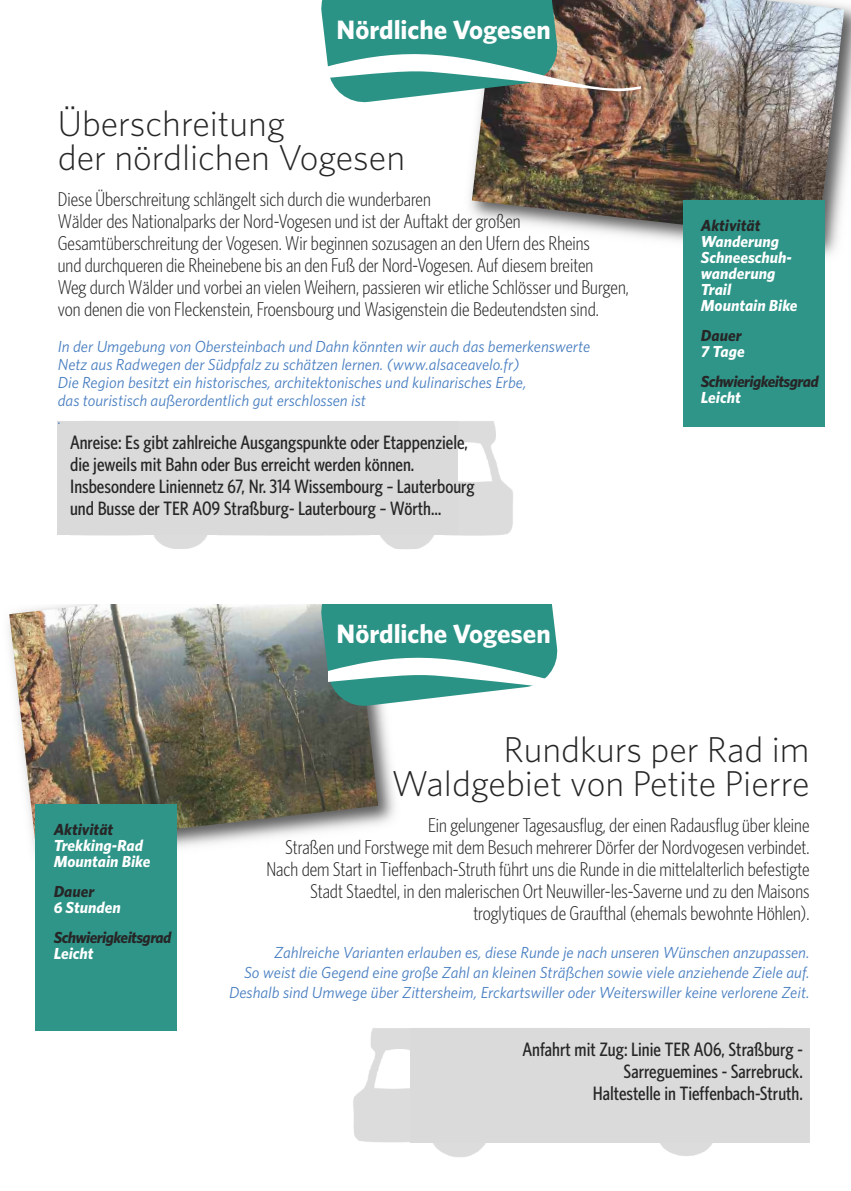
<style>
.page{position:relative;width:851px;height:1191px;background:#fff}
.page>*{position:absolute;margin:0;border:0;box-sizing:border-box;transform-origin:0 0}
.t1{font:300 36px/34px "Whitney HTF";color:#272627}
.t2{font:700 26.6px "Whitney HTF";color:#fff}
.t3{font:300 condensed 20px/22px "Whitney HTF";color:#272627}
.t4{font:500 condensed 19.4px/22px "Whitney HTF";color:#272627}
.t5{font:italic 16px/18px "Whitney HTF";color:#487ec1}
.t6{font:italic 700 16px/16px "Whitney HTF";color:#fff}
.t7{font:italic 700 16px "Whitney HTF";letter-spacing:-.035em;color:#272627}
.t8{font:italic 700 16px "Whitney HTF";color:#272627}
</style>
<div class="page">
<img style="left:470px;top:5px;width:380px;height:263px">
<img style="left:472px;top:0;width:372px;height:240px">
<svg style="left:321px;top:0;width:319px;height:104px"></svg>
<div style="left:682px;top:200px;width:142px;height:227px;background:#2f9588"></div>
<img style="left:33px;top:708px;width:362px;height:165px">
<img style="left:9px;top:604px;width:369px;height:241px">
<svg style="left:319px;top:604px;width:239px;height:104px"></svg>
<div style="left:35px;top:804px;width:141px;height:226px;background:#2f9588"></div>
<img style="left:76px;top:421px;width:437px;height:128px">
<div style="left:57px;top:421px;width:400px;height:114px;background:#dbdadb"></div>
<img style="left:353px;top:1028px;width:457px;height:129px">
<div style="left:410px;top:1028px;width:399px;height:114px;background:#dbdadb"></div>
<h2 class="t2" style="left:336px;top:15px;width:215px">Nördliche Vogesen</h2>
<h1 class="t1" style="left:58px;top:107px;width:349px">Überschreitung<br>der nördlichen Vogesen</h1>
<p class="t3" style="left:58px;top:188px;width:572px">Diese Überschreitung schlängelt sich durch die wunderbaren<br>Wälder des Nationalparks der Nord-Vogesen und ist der Auftakt der großen Gesamtüberschreitung der Vogesen. Wir beginnen sozusagen an den Ufern des Rheins<br>und durchqueren die Rheinebene bis an den Fuß der Nord-Vogesen. Auf diesem breiten<br>Weg durch Wälder und vorbei an vielen Weihern, passieren wir etliche Schlösser und Burgen, von denen die von Fleckenstein, Froensbourg und Wasigenstein die Bedeutendsten sind.</p>
<p class="t5" style="left:58px;top:338px;width:534px">In der Umgebung von Obersteinbach und Dahn könnten wir auch das bemerkenswerte Netz aus Radwegen der Südpfalz zu schätzen lernen. (www.alsaceavelo.fr)<br>Die Region besitzt ein historisches, architektonisches und kulinarisches Erbe,<br>das touristisch außerordentlich gut erschlossen ist<br>.</p>
<p class="t4" style="left:70px;top:431px;width:406px">Anreise: Es gibt zahlreiche Ausgangspunkte oder Etappenziele, die jeweils mit Bahn oder Bus erreicht werden können.<br>Insbesondere Liniennetz 67, Nr. 314 Wissembourg – Lauterbourg und Busse der TER A09 Straßburg- Lauterbourg – Wörth…</p>
<h2 class="t2" style="left:336px;top:618px;width:215px">Nördliche Vogesen</h2>
<p class="t8" style="left:700px;top:216px;width:61px">Aktivität</p>
<p class="t6" style="left:700px;top:234px;width:98px">Wanderung<br>Schneeschuh&shy;wanderung<br>Trail<br>Mountain Bike</p>
<p class="t7" style="left:700px;top:326px;width:42px">Dauer</p>
<p class="t6" style="left:700px;top:344px;width:45px">7 Tage</p>
<p class="t7" style="left:700px;top:372px;width:119px">Schwierigkeitsgrad</p>
<p class="t6" style="left:700px;top:390px;width:41px">Leicht</p>
<p class="t8" style="left:54px;top:820px;width:61px">Aktivität</p>
<p class="t6" style="left:54px;top:837px;width:98px">Trekking-Rad<br>Mountain Bike</p>
<p class="t7" style="left:54px;top:882px;width:42px">Dauer</p>
<p class="t6" style="left:54px;top:899px;width:69px">6 Stunden</p>
<p class="t7" style="left:54px;top:928px;width:119px">Schwierigkeitsgrad</p>
<p class="t6" style="left:54px;top:945px;width:41px">Leicht</p>
<h1 class="t1" style="left:391px;top:732px;width:419px;text-align:right">Rundkurs per Rad im<br>Waldgebiet von Petite Pierre</h1>
<p class="t3" style="left:266px;top:814px;width:544px;text-align:right">Ein gelungener Tagesausflug, der einen Radausflug über kleine<br>Straßen und Forstwege mit dem Besuch mehrerer Dörfer der Nordvogesen verbindet.<br>Nach dem Start in Tieffenbach-Struth führt uns die Runde in die mittelalterlich befestigte Stadt Staedtel, in den malerischen Ort Neuwiller-les-Saverne und zu den Maisons troglytiques de Graufthal (ehemals bewohnte Höhlen).</p>
<p class="t5" style="left:229px;top:942px;width:581px;line-height:20px;text-align:right">Zahlreiche Varianten erlauben es, diese Runde je nach unseren Wünschen anzupassen.<br>So weist die Gegend eine große Zahl an kleinen Sträßchen sowie viele anziehende Ziele auf.<br>Deshalb sind Umwege über Zittersheim, Erckartswiller oder Weiterswiller keine verlorene Zeit.</p>
<p class="t4" style="left:522px;top:1038px;width:282px;text-align:right">Anfahrt mit Zug: Linie TER A06, Straßburg -<br>Sarreguemines - Sarrebruck.<br>Haltestelle in Tieffenbach-Struth.</p>
</div>
